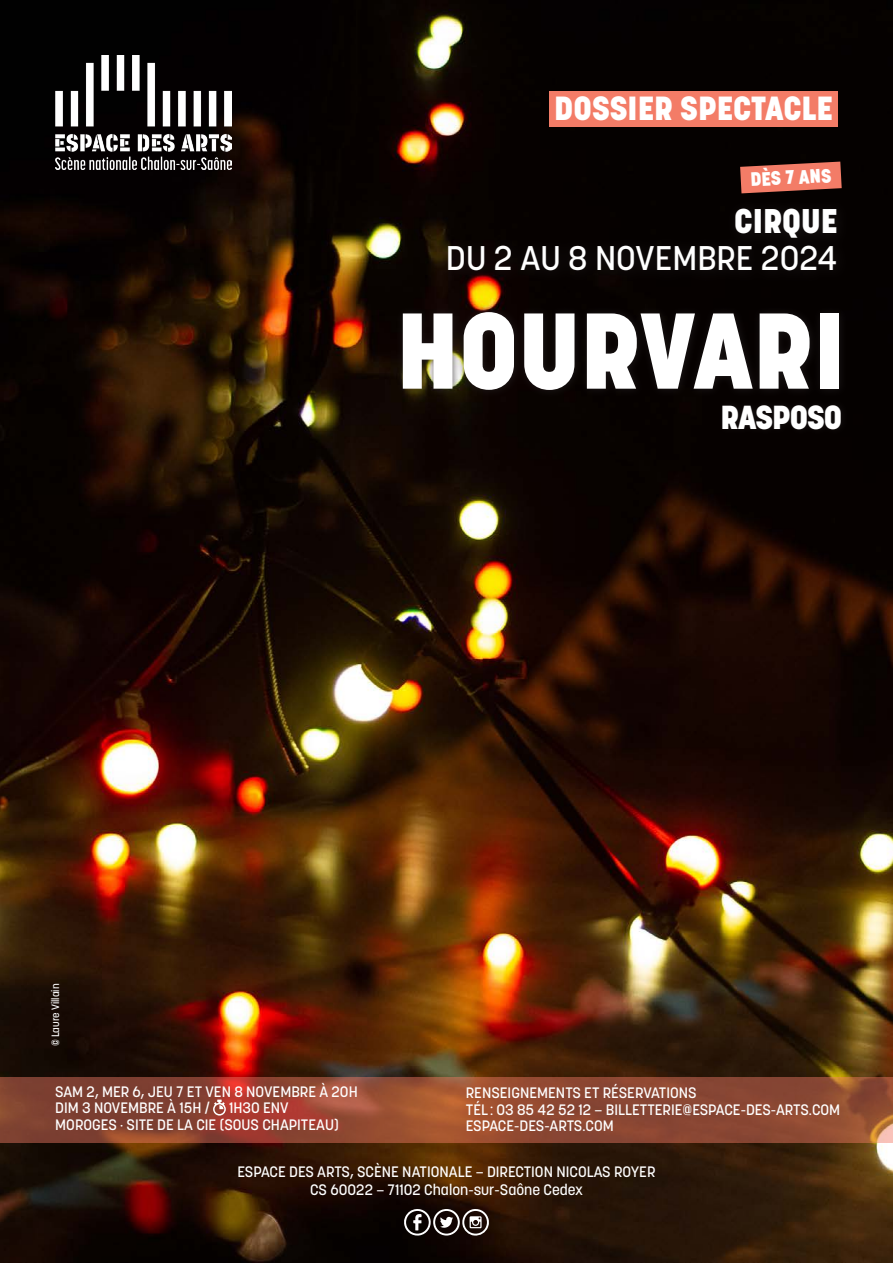
<style>
.page{position:relative;width:893px;height:1263px;background:#fff}
.page>*{position:absolute;margin:0;border:0;box-sizing:border-box;transform-origin:0 0}
.Titre{font:800 106.5px "Korolev";color:#fff}
.Infos{font:500 33.9px "Korolev";color:#fff}
.Infos-2{font:800 33.9px "Korolev";color:#fff}
.t1{font:800 33.15px "Korolev";color:#fff}
.Metteur_en_scène_cie{font:800 33px "Korolev";letter-spacing:-.03em;color:#fff}
.Titres{font:800 19.2px "Korolev";color:#fff}
.infos_pratiques_bdp{font:500 15px "Korolev";color:#fff}
.t2{font:500 10.5px "Korolev";color:#fff}
</style>
<div class="page">
<img style="left:0;top:0;width:893px;height:1263px">
<img style="left:55px;top:55px;width:176px;height:115px">
<div style="left:395px;top:304px;width:453px;height:95px;background:#231f20;opacity:.75"></div>
<svg style="left:0;top:1077px;width:893px;height:65px;background:#914832"></svg>
<svg style="left:213px;top:1099px;width:13px;height:16px"></svg>
<div style="left:549px;top:91px;width:289px;height:36px;background:#f37c67"></div>
<div style="left:716px;top:398px;width:133px;height:39px;background:#0c0707"></div>
<svg style="left:404px;top:1208px;width:85px;height:29px"></svg>
<div style="left:437px;top:198px;width:414px;height:86px;background:#080302"></div>
<svg style="left:740px;top:162px;width:102px;height:31px;background:#cd6856"></svg>
<p class="t1" style="left:554px;top:88px;width:280px">DOSSIER SPECTACLE</p>
<p class="Titres" style="left:750px;top:168px;width:83px;rotate:-3deg">DÈS 7 ANS</p>
<p class="Infos-2" style="left:734px;top:200px;width:105px">CIRQUE</p>
<p class="Infos" style="left:446px;top:237px;width:393px">DU 2 AU 8 NOVEMBRE 2024</p>
<p class="Titre" style="left:396px;top:284px;width:451px">HOURVARI</p>
<p class="Metteur_en_scène_cie" style="left:721px;top:396px;width:123px">RASPOSO</p>
<p class="t2" style="left:49px;top:1046px;width:64px;rotate:-90deg">© Laure Villain</p>
<p class="infos_pratiques_bdp" style="left:55px;top:1082px;width:304px">SAM 2, MER 6, JEU 7 ET VEN 8 NOVEMBRE À 20H</p>
<p class="infos_pratiques_bdp" style="left:55px;top:1098px;width:156px">DIM 3 NOVEMBRE À 15H /</p>
<p class="infos_pratiques_bdp" style="left:229px;top:1098px;width:61px">1H30 ENV</p>
<p class="infos_pratiques_bdp" style="left:55px;top:1115px;width:285px">MOROGES · SITE DE LA CIE (SOUS CHAPITEAU)</p>
<p class="infos_pratiques_bdp" style="left:466px;top:1083px;width:232px">RENSEIGNEMENTS ET RÉSERVATIONS</p>
<p class="infos_pratiques_bdp" style="left:466px;top:1100px;width:376px">TÉL : 03 85 42 52 12 – BILLETTERIE@ESPACE-DES-ARTS.COM</p>
<p class="infos_pratiques_bdp" style="left:466px;top:1116px;width:149px">ESPACE-DES-ARTS.COM</p>
<p class="infos_pratiques_bdp" style="left:238px;top:1163px;width:419px">ESPACE DES ARTS, SCÈNE NATIONALE – DIRECTION NICOLAS ROYER</p>
<p class="infos_pratiques_bdp" style="left:310px;top:1181px;width:274px">CS 60022 – 71102 Chalon-sur-Saône Cedex</p>
</div>
